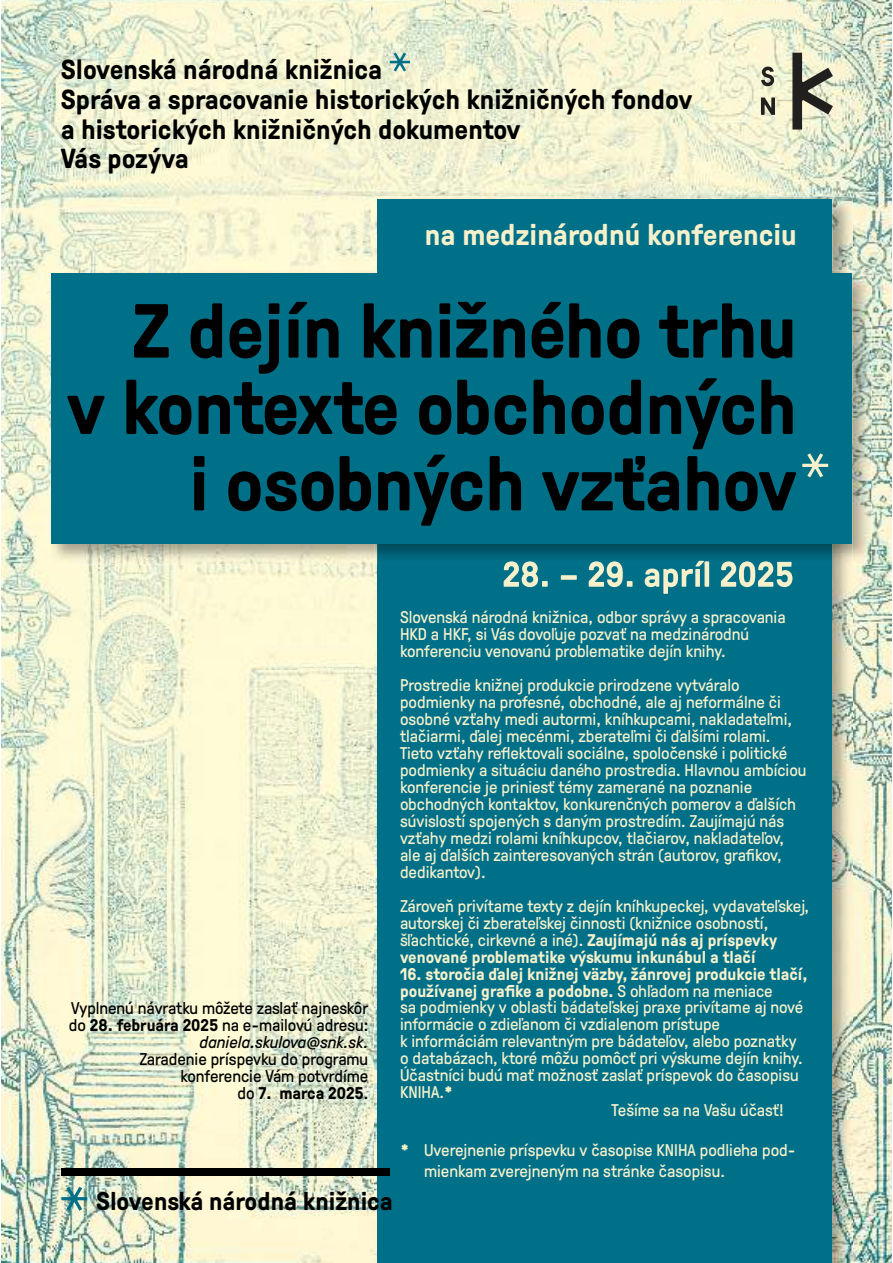
<style>
.page{position:relative;width:893px;height:1263px;background:#fff}
.page>*{position:absolute;margin:0;border:0;box-sizing:border-box;transform-origin:0 0}
.t1{font:700 76.35px/76.3px "GT Pressura";letter-spacing:-.01em;color:#000;text-align:right}
.t2{font:700 29.7px "GT Pressura";color:#f7f1cb}
.t3{font:700 27.6px/29.7px "GT Pressura";color:#000}
.t4{font:700 25.5px "GT Pressura";color:#000}
.t5{font:16.95px/17px "GT Pressura";color:#f7f1cb}
.t6{font:16.95px/17px "GT Pressura";color:#000;text-align:right}
.s1{font-weight:700}
.s2{font-style:italic}
.s3{font-size:23.4px}
</style>
<div class="page">
<img style="left:1px;top:520px;width:374px;height:743px">
<img style="left:1px;top:0;width:72px;height:520px">
<img style="left:73px;top:0;width:299px;height:270px">
<img style="left:372px;top:0;width:74px;height:270px">
<img style="left:446px;top:0;width:445px;height:221px">
<img style="left:852px;top:221px;width:39px;height:1042px">
<svg style="left:390px;top:53px;width:20px;height:18px"></svg>
<svg style="left:61px;top:1187px;width:26px;height:24px"></svg>
<svg style="left:792px;top:53px;width:41px;height:77px;background:#939383"></svg>
<svg style="left:761px;top:67px;width:13px;height:19px"></svg>
<svg style="left:761px;top:98px;width:14px;height:17px"></svg>
<img style="left:375px;top:565px;width:2px;height:698px">
<img style="left:375px;top:196px;width:67px;height:74px">
<img style="left:442px;top:196px;width:410px;height:71px">
<img style="left:832px;top:565px;width:20px;height:698px">
<img style="left:832px;top:267px;width:20px;height:3px">
<div style="left:377px;top:200px;width:455px;height:1063px;background:#007089"></div>
<svg style="left:504px;top:565px;width:288px;height:29px"></svg>
<img style="left:49px;top:270px;width:822px;height:295px">
<img style="left:505px;top:561px;width:286px;height:4px">
<div style="left:51px;top:274px;width:800px;height:270px;background:#007089"></div>
<svg style="left:802px;top:453px;width:26px;height:24px"></svg>
<div style="left:61px;top:1169px;width:329px;height:7px;background:#000"></div>
<h3 class="t3" style="left:61px;top:57px;width:633px">Slovenská národná knižnica<br>Správa a spracovanie historických knižničných fondov a historických knižničných dokumentov<br>Vás pozýva</h3>
<h2 class="t2" style="left:425px;top:223px;width:374px">na medzinárodnú konferenciu</h2>
<h1 class="t1" style="left:67px;top:300px;width:732px">Z dejín knižného trhu<br>v kontexte obchodných i osobných vzťahov</h1>
<p class="t6" style="left:69px;top:1000px;width:301px">Vyplnenú návratku môžete zaslať najneskôr do <span class="s1">28. februára 2025</span> na e-mailovú adresu: <span class="s2">daniela.skulova@snk.sk.</span></p>
<p class="t6" style="left:139px;top:1051px;width:230px">Zaradenie príspevku do programu konferencie Vám potvrdíme<br>do <span class="s1">7. marca 2025</span>.</p>
<p class="t5" style="left:400px;top:609px;width:387px">Slovenská národná knižnica, odbor správy a spracovania<br>HKD a HKF, si Vás dovoľuje pozvať na medzinárodnú konferenciu venovanú problematike dejín knihy.</p>
<p class="t5" style="left:400px;top:677px;width:408px">Prostredie knižnej produkcie prirodzene vytváralo podmienky na profesné, obchodné, ale aj neformálne či osobné vzťahy medi autormi, kníhkupcami, nakladateľmi, tlačiarmi, ďalej mecénmi, zberateľmi či ďalšími rolami.<br>Tieto vzťahy reflektovali sociálne, spoločenské i politické podmienky a situáciu daného prostredia. Hlavnou ambíciou konferencie je priniesť témy zamerané na poznanie obchodných kontaktov, konkurenčných pomerov a ďalších súvislostí spojených s daným prostredím. Zaujímajú nás vzťahy medzi rolami kníhkupcov, tlačiarov, nakladateľov, ale aj ďalších zainteresovaných strán (autorov, grafikov, dedikantov).</p>
<p class="t5" style="left:400px;top:898px;width:411px">Zároveň privítame texty z dejín kníhkupeckej, vydavateľskej, autorskej či zberateľskej činnosti (knižnice osobností, šľachtické, cirkevné a iné). <span class="s1">Zaujímajú nás aj príspevky venované problematike výskumu inkunábul a tlačí</span></p>
<p class="t5" style="left:400px;top:966px;width:409px"><span class="s1">16. storočia ďalej knižnej väzby, žánrovej produkcie tlačí, používanej grafike a podobne.</span> S ohľadom na meniace<br>sa podmienky v oblasti bádateľskej praxe privítame aj nové informácie o zdieľanom či vzdialenom prístupe<br>k informáciám relevantným pre bádateľov, alebo poznatky o databázach, ktoré môžu pomôcť pri výskume dejín knihy.<br>Účastníci budú mať možnosť zaslať príspevok do časopisu KNIHA.<span class="s3">*</span></p>
<p class="t5" style="left:612px;top:1102px;width:174px">Tešíme sa na Vašu účasť!</p>
<h3 class="t4" style="left:96px;top:1192px;width:298px">Slovenská národná knižnica</h3>
<p class="t5" style="left:424px;top:1141px;width:373px;line-height:20.4px;text-indent:-24px"><span class="s3">*</span> Uverejnenie príspevku v časopise KNIHA podlieha pod&shy;mienkam zverejneným na stránke časopisu.</p>
</div>
